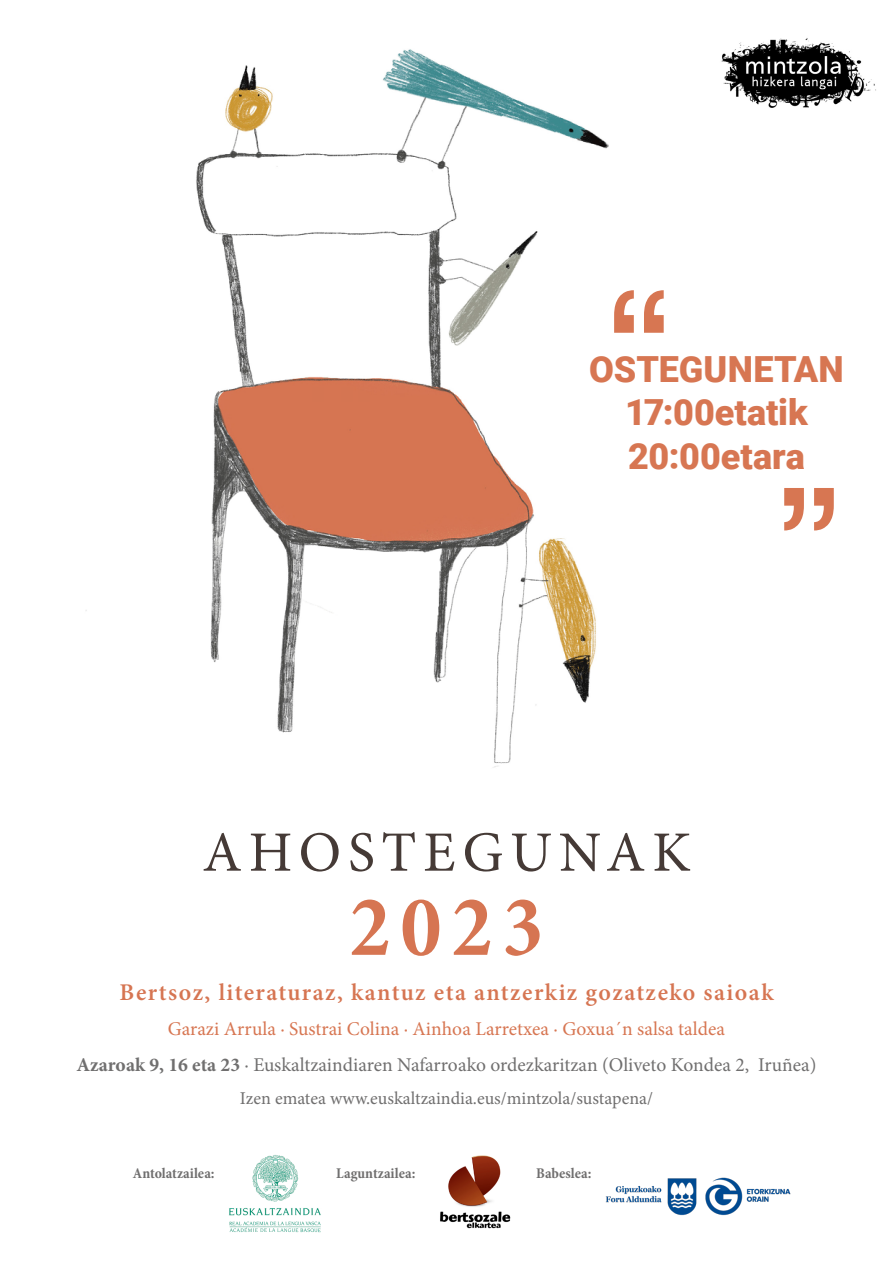
<style>
.page{position:relative;width:893px;height:1263px;background:#fff}
.page>*{position:absolute;margin:0;border:0;box-sizing:border-box;transform-origin:0 0}
.t1{font:700 condensed 87px "Minion Pro";color:#d67552}
.t2{font:57px "Minion Pro";letter-spacing:.12em;color:#453a36}
.t3{font:900 36px/43.2px "Roboto";color:#d77652;text-align:center}
.t4{font:600 24px "Minion Pro";letter-spacing:.06em;color:#d67552}
.t5{font:19.5px/36.2px "Minion Pro";color:#706f6f;text-align:center}
.t6{font:18px "Minion Pro";color:#706f6f}
.t7{font:700 condensed 15px "Minion Pro";color:#706f6f}
.s1{color:#d77652}
.s2{font-weight:700}
</style>
<div class="page">
<img style="left:85px;top:49px;width:524px;height:719px">
<img style="left:721px;top:38px;width:155px;height:70px">
<div style="left:591px;top:325px;width:172px;height:165px;background:#fff"></div>
<svg style="left:614px;top:290px;width:50px;height:43px"></svg>
<svg style="left:784px;top:488px;width:50px;height:42px"></svg>
<img style="left:229px;top:1155px;width:92px;height:77px">
<img style="left:440px;top:1155px;width:71px;height:74px">
<img style="left:605px;top:1177px;width:186px;height:39px">
<h3 class="t3" style="left:589px;top:346px;width:256px">OSTEGUNETAN<br>17:00etatik<br>20:00etara</h3>
<h2 class="t2" style="left:202px;top:814px;width:489px">AHOSTEGUNAK</h2>
<h1 class="t1" style="left:350px;top:867px;width:195px">2023</h1>
<p class="t4" style="left:119px;top:975px;width:656px">Bertsoz, literaturaz, kantuz eta antzerkiz gozatzeko saioak</p>
<p class="t5" style="left:76px;top:1010px;width:741px"><span class="s1">Garazi Arrula · Sustrai Colina · Ainhoa Larretxea · Goxua´n salsa taldea<br></span><span class="s2">Azaroak 9, 16 eta 23</span> · Euskaltzaindiaren Nafarroako ordezkaritzan (Oliveto Kondea 2, Iruñea)</p>
<p class="t6" style="left:240px;top:1086px;width:415px">Izen ematea www.euskaltzaindia.eus/mintzola/sustapena/</p>
<p class="t7" style="left:133px;top:1163px;width:83px">Antolatzailea:</p>
<p class="t7" style="left:336px;top:1163px;width:81px">Laguntzailea:</p>
<p class="t7" style="left:536px;top:1163px;width:57px">Babeslea:</p>
</div>
